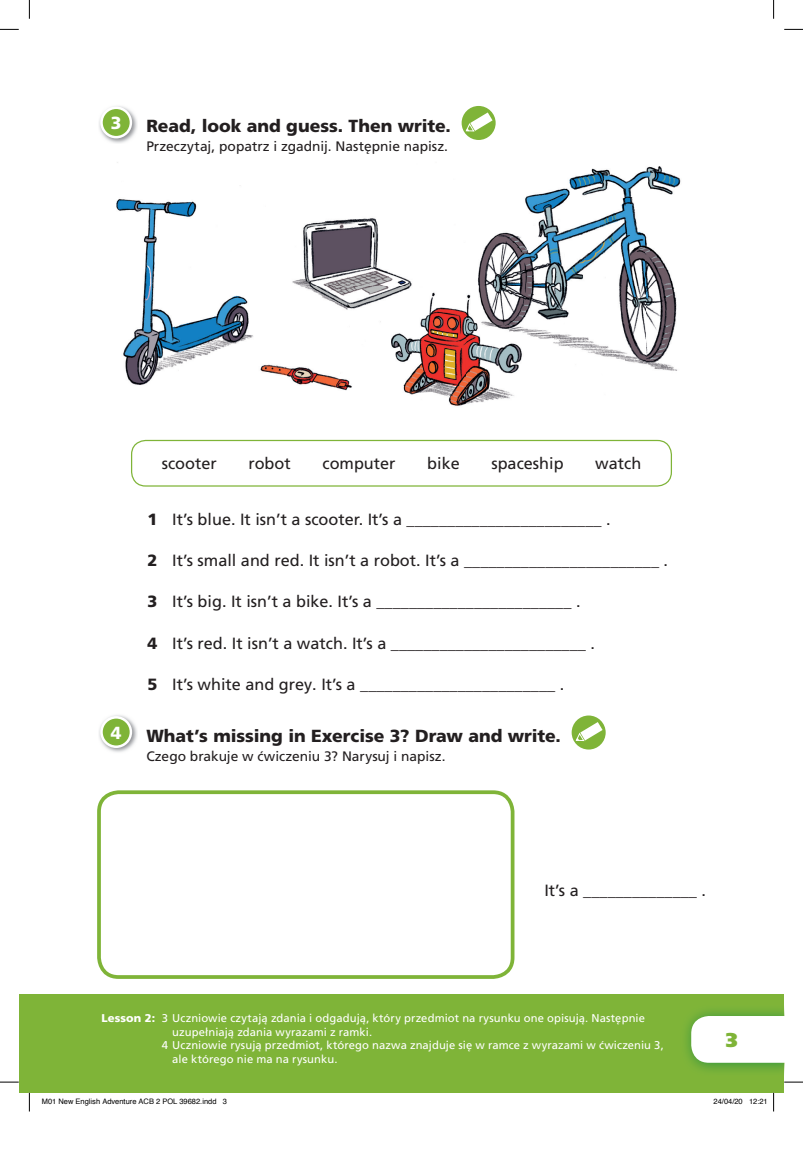
<style>
.page{position:relative;width:803px;height:1153px;background:#fff}
.page>*{position:absolute;margin:0;border:0;box-sizing:border-box;transform-origin:0 0}
.t1{font:900 20px "Frutiger LT Pro";color:#7fb438}
.t2{font:900 17.5px "Frutiger LT Pro";color:#231f20}
.t3{font:900 17.5px "Frutiger LT Pro";color:#fff}
.t4{font:16.25px "Frutiger LT Pro";color:#231f20}
.t5{font:13.75px "Frutiger LT Pro";color:#231f20}
.t6{font:11.25px "Frutiger LT Pro";letter-spacing:.005em;color:#fff}
.t7{font:7.5px "Helvetica";color:#000}
.s1{font-weight:900}
</style>
<div class="page">
<div style="left:29px;top:994px;width:754px;height:98px;background:#7fb438"></div>
<div style="left:19px;top:994px;width:10px;height:98px;background:#7fb438"></div>
<img style="left:686px;top:1005px;width:98px;height:70px">
<div style="left:691px;top:1016px;width:93px;height:46px;background:#fff"></div>
<img style="left:99px;top:106px;width:38px;height:37px">
<div style="left:101px;top:108px;width:30px;height:29px;background:#7fb438;border-radius:50%"></div>
<div style="left:100px;top:106px;width:32px;height:32px;border:2px solid #fff;border-radius:50%"></div>
<div style="left:462px;top:106px;width:34px;height:34px;background:#7fb438;border-radius:50%"></div>
<svg style="left:465px;top:112px;width:27px;height:20px"></svg>
<img style="left:99px;top:715px;width:38px;height:37px">
<div style="left:101px;top:717px;width:30px;height:29px;background:#7fb438;border-radius:50%"></div>
<div style="left:100px;top:716px;width:32px;height:32px;border:2px solid #fff;border-radius:50%"></div>
<div style="left:572px;top:715px;width:34px;height:34px;background:#7fb438;border-radius:50%"></div>
<svg style="left:575px;top:722px;width:27px;height:19px"></svg>
<div style="left:131px;top:440px;width:541px;height:46px;border:1px solid #7fb438;border-radius:14px"></div>
<div style="left:97px;top:790px;width:417px;height:189px;border:4px solid #7fb438;border-radius:20px"></div>
<img style="left:116px;top:162px;width:565px;height:244px">
<svg style="left:0;top:29px;width:19px;height:1px"></svg>
<svg style="left:784px;top:29px;width:19px;height:1px"></svg>
<svg style="left:0;top:1081px;width:19px;height:2px"></svg>
<svg style="left:784px;top:1081px;width:19px;height:2px"></svg>
<svg style="left:29px;top:0;width:1px;height:19px"></svg>
<svg style="left:29px;top:1092px;width:1px;height:19px"></svg>
<svg style="left:773px;top:0;width:1px;height:19px"></svg>
<svg style="left:773px;top:1092px;width:1px;height:19px"></svg>
<p class="t3" style="left:111px;top:112px;width:12px">3</p>
<p class="t2" style="left:146px;top:115px;width:306px">Read, look and guess. Then write.</p>
<p class="t5" style="left:146px;top:138px;width:303px">Przeczytaj, popatrz i zgadnij. Następnie napisz.</p>
<p class="t4" style="left:162px;top:454px;width:57px">scooter</p>
<p class="t4" style="left:248px;top:454px;width:44px">robot</p>
<p class="t4" style="left:322px;top:454px;width:75px">computer</p>
<p class="t4" style="left:427px;top:454px;width:34px">bike</p>
<p class="t4" style="left:491px;top:454px;width:74px">spaceship</p>
<p class="t4" style="left:595px;top:454px;width:48px">watch</p>
<p class="t4" style="left:147px;top:509px;width:465px"><span class="s1">1</span> It’s blue. It isn’t a scooter. It’s a ________________________ .</p>
<p class="t4" style="left:147px;top:551px;width:522px"><span class="s1">2</span> It’s small and red. It isn’t a robot. It’s a ________________________ .</p>
<p class="t4" style="left:147px;top:592px;width:434px"><span class="s1">3</span> It’s big. It isn’t a bike. It’s a ________________________ .</p>
<p class="t4" style="left:147px;top:633px;width:449px"><span class="s1">4</span> It’s red. It isn’t a watch. It’s a ________________________ .</p>
<p class="t4" style="left:147px;top:674px;width:418px"><span class="s1">5</span> It’s white and grey. It’s a ________________________ .</p>
<p class="t3" style="left:111px;top:722px;width:12px">4</p>
<p class="t2" style="left:146px;top:725px;width:416px">What’s missing in Exercise 3? Draw and write.</p>
<p class="t5" style="left:146px;top:747px;width:301px">Czego brakuje w ćwiczeniu 3? Narysuj i napisz.</p>
<p class="t4" style="left:544px;top:881px;width:163px">It’s a ______________ .</p>
<p class="t6" style="left:101px;top:1011px;width:545px"><span class="s1">Lesson 2:</span> 3 Uczniowie czytają zdania i odgadują, który przedmiot na rysunku one opisują. Następnie</p>
<p class="t6" style="left:172px;top:1025px;width:201px">uzupełniają zdania wyrazami z ramki.</p>
<p class="t6" style="left:162px;top:1038px;width:504px">4 Uczniowie rysują przedmiot, którego nazwa znajduje się w ramce z wyrazami w ćwiczeniu 3,</p>
<p class="t6" style="left:172px;top:1052px;width:167px">ale którego nie ma na rysunku.</p>
<p class="t1" style="left:726px;top:1027px;width:13px">3</p>
<p class="t7" style="left:42px;top:1095px;width:187px">M01 New English Adventure ACB 2 POL 39682.indd 3</p>
<p class="t7" style="left:713px;top:1095px;width:56px">24/04/20 12:21</p>
</div>
